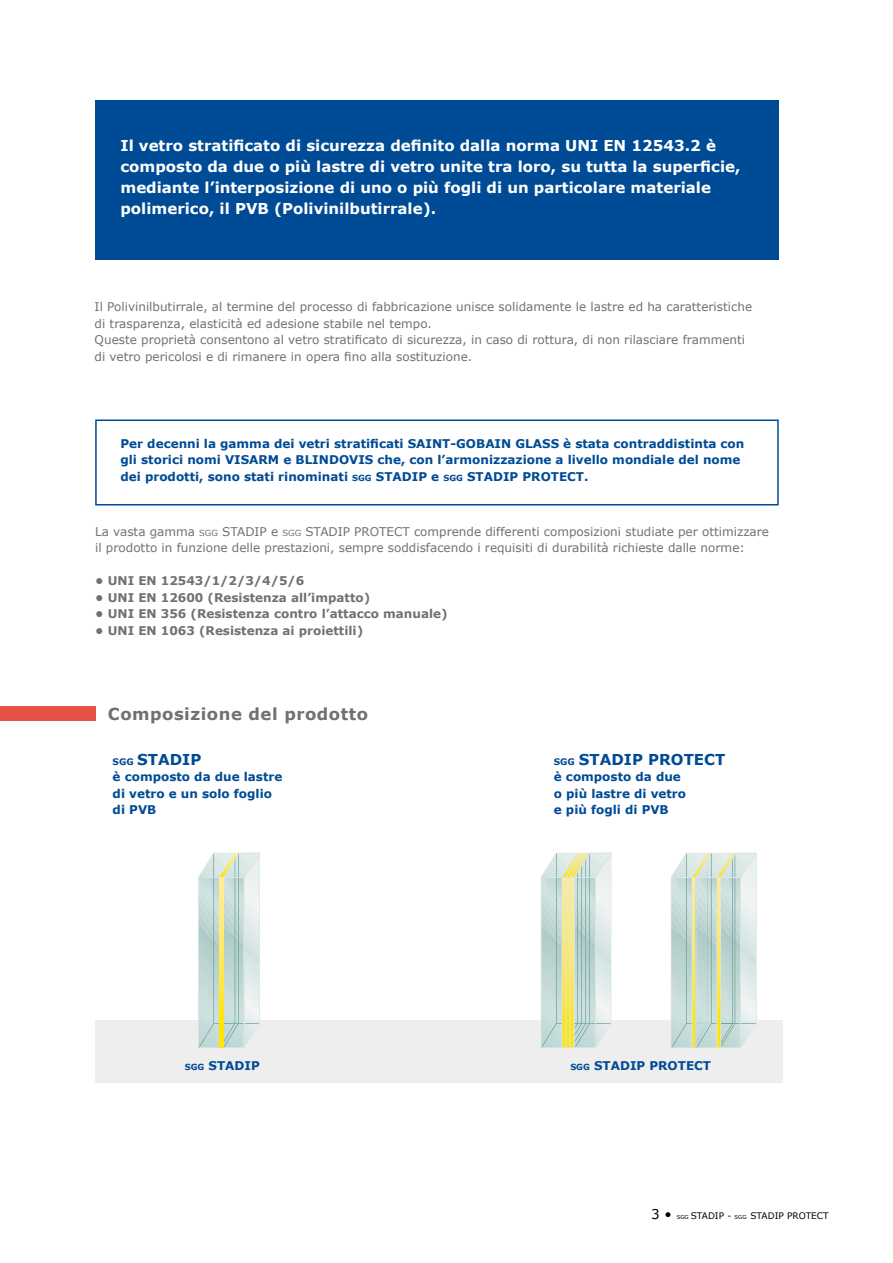
<style>
.page{position:relative;width:893px;height:1263px;background:#fff}
.page>*{position:absolute;margin:0;border:0;box-sizing:border-box;transform-origin:0 0}
.t1{font:700 16.5px "Verdana";letter-spacing:.03em;color:#707172}
.t2{font:700 15px/21px "Verdana";color:#fff}
.t3{font:700 15px "Verdana";color:#004b95}
.t4{font:13.5px "Verdana";color:#000}
.t5{font:12px/16.5px "Verdana";color:#707172}
.t6{font:700 12px/16.5px "Verdana";color:#004b95}
.t7{font:700 12px "Verdana";color:#707172}
.t8{font:9px "Verdana";color:#000}
.s1{font-size:8.4px}
.s2{font-size:9px}
.s3{font-size:5.4px}
</style>
<div class="page">
<div style="left:0;top:706px;width:95px;height:15px;background:#e85245"></div>
<div style="left:95px;top:100px;width:684px;height:159px;background:#004b95"></div>
<div style="left:95px;top:419px;width:684px;height:86px;border:2px solid #004b95"></div>
<div style="left:95px;top:1020px;width:688px;height:62px;background:#eee"></div>
<svg style="left:198px;top:853px;width:62px;height:195px;background:#cbdddb"></svg>
<img style="left:219px;top:853px;width:19px;height:24px">
<img style="left:219px;top:877px;width:4px;height:171px">
<svg style="left:541px;top:853px;width:70px;height:195px;background:#d1deca"></svg>
<svg style="left:671px;top:853px;width:86px;height:195px;background:#cdddd1"></svg>
<hr style="left:671px;top:877px;width:69px;height:1px;background:#d9e6e4">
<p class="t2" style="left:120px;top:135px;width:621px">Il vetro stratificato di sicurezza definito dalla norma UNI EN 12543.2 è composto da due o più lastre di vetro unite tra loro, su tutta la superficie, mediante l’interposizione di uno o più fogli di un particolare materiale polimerico, il PVB (Polivinilbutirrale).</p>
<p class="t5" style="left:95px;top:298px;width:659px">Il Polivinilbutirrale, al termine del processo di fabbricazione unisce solidamente le lastre ed ha caratteristiche di trasparenza, elasticità ed adesione stabile nel tempo.<br>Queste proprietà consentono al vetro stratificato di sicurezza, in caso di rottura, di non rilasciare frammenti di vetro pericolosi e di rimanere in opera fino alla sostituzione.</p>
<p class="t6" style="left:120px;top:435px;width:625px">Per decenni la gamma dei vetri stratificati SAINT-GOBAIN GLASS è stata contraddistinta con gli storici nomi VISARM e BLINDOVIS che, con l’armonizzazione a livello mondiale del nome dei prodotti, sono stati rinominati <span class="s1">SGG</span> STADIP e <span class="s1">SGG</span> STADIP PROTECT.</p>
<p class="t5" style="left:95px;top:523px;width:675px">La vasta gamma <span class="s1">SGG</span> STADIP e <span class="s1">SGG</span> STADIP PROTECT comprende differenti composizioni studiate per ottimizzare il prodotto in funzione delle prestazioni, sempre soddisfacendo i requisiti di durabilità richieste dalle norme:</p>
<p class="t7" style="left:95px;top:573px;width:211px">• UNI EN 12543/1/2/3/4/5/6</p>
<p class="t7" style="left:95px;top:590px;width:277px">• UNI EN 12600 (Resistenza all’impatto)</p>
<p class="t7" style="left:95px;top:606px;width:354px">• UNI EN 356 (Resistenza contro l’attacco manuale)</p>
<p class="t7" style="left:95px;top:623px;width:270px">• UNI EN 1063 (Resistenza ai proiettili)</p>
<h1 class="t1" style="left:108px;top:704px;width:262px">Composizione del prodotto</h1>
<p class="t3" style="left:113px;top:750px;width:90px"><span class="s2">SGG</span> STADIP</p>
<p class="t6" style="left:113px;top:768px;width:171px">è composto da due lastre di vetro e un solo foglio di PVB</p>
<p class="t3" style="left:554px;top:750px;width:173px"><span class="s2">SGG</span> STADIP PROTECT</p>
<p class="t6" style="left:554px;top:768px;width:134px">è composto da due o più lastre di vetro e più fogli di PVB</p>
<p class="t6" style="left:185px;top:1057px;width:77px"><span class="s1">SGG</span> STADIP</p>
<p class="t6" style="left:570px;top:1057px;width:142px"><span class="s1">SGG</span> STADIP PROTECT</p>
<p class="t4" style="left:651px;top:1206px;width:22px">3 •</p>
<p class="t8" style="left:677px;top:1210px;width:153px"><span class="s3">SGG</span> STADIP - <span class="s3">SGG</span> STADIP PROTECT</p>
</div>
